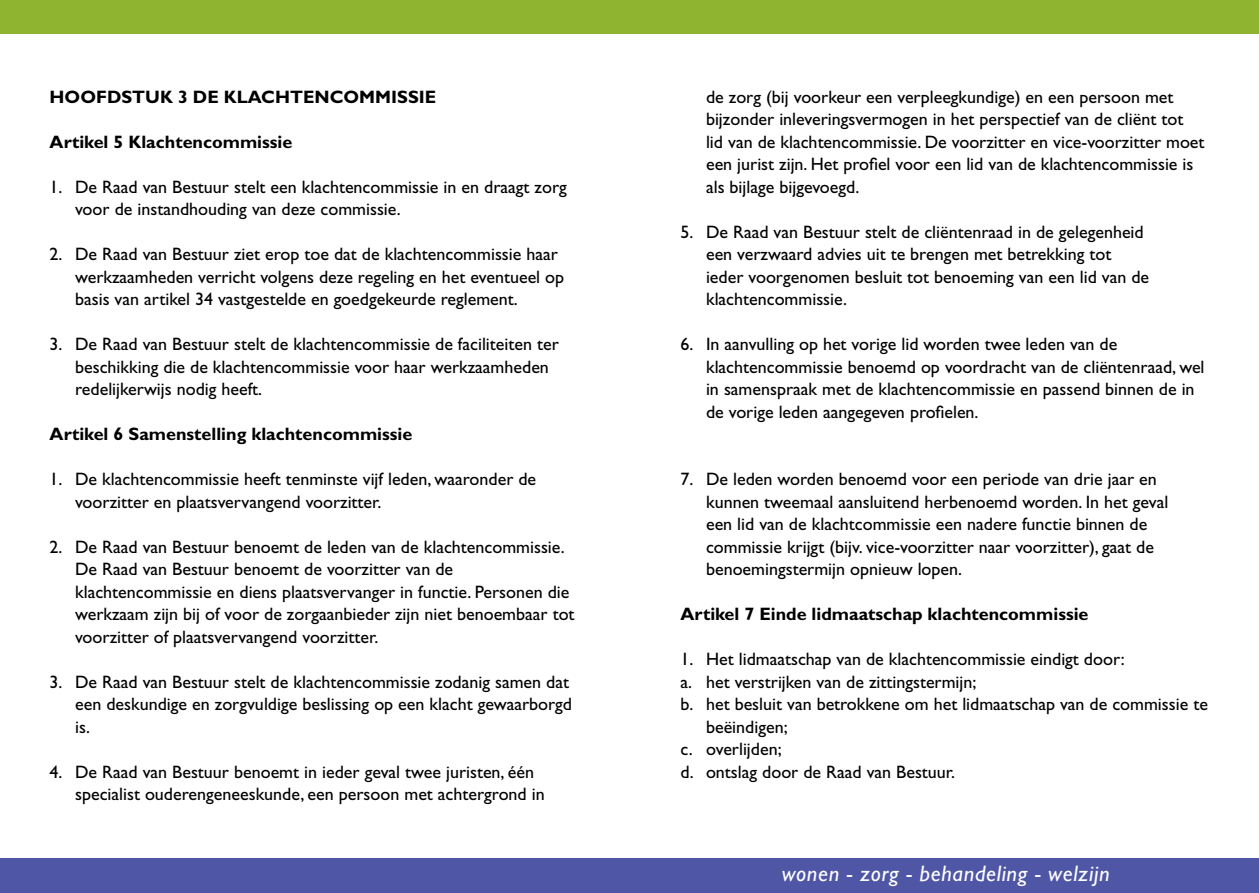
<style>
.page{position:relative;width:1259px;height:893px;background:#fff}
.page>*{position:absolute;margin:0;border:0;box-sizing:border-box;transform-origin:0 0}
.t1{font:italic 22.5px "Gill Sans Std";letter-spacing:.03em;color:#fff}
.t2{font:18px/22.5px "Gill Sans Std";color:#000}
.t3{font:700 18px "Gill Sans Std";color:#000}
</style>
<div class="page">
<div style="left:0;top:0;width:1259px;height:34px;background:#8fb430"></div>
<div style="left:0;top:859px;width:1259px;height:34px;background:#4f56a6"></div>
<p class="t3" style="left:50px;top:86px;width:351px">Hoofdstuk 3 De klachtencommissi</p>
<p class="t3" style="left:425px;top:86px;width:13px">e</p>
<p class="t3" style="left:50px;top:131px;width:244px">Artikel 5 Klachtencommissie</p>
<p class="t2" style="left:75px;top:175px;width:493px;text-indent:-26px">1. De Raad van Bestuur stelt een klachtencommissie in en draagt zorg voor de instandhouding van deze commissie.</p>
<p class="t2" style="left:75px;top:243px;width:490px;text-indent:-26px">2. De Raad van Bestuur ziet erop toe dat de klachtencommissie haar werkzaamheden verricht volgens deze regeling en het eventueel op basis van artikel 34 vastgestelde en goedgekeurde reglement.</p>
<p class="t2" style="left:75px;top:333px;width:485px;text-indent:-26px">3. De Raad van Bestuur stelt de klachtencommissie de faciliteiten ter beschikking die de klachtencommissie voor haar werkzaamheden redelijkerwijs nodig heeft.</p>
<p class="t3" style="left:50px;top:423px;width:364px">Artikel 6 Samenstelling klachtencommissie</p>
<p class="t2" style="left:75px;top:468px;width:462px;text-indent:-26px">1. De klachtencommissie heeft tenminste vijf leden, waaronder de voorzitter en plaatsvervangend voorzitter.</p>
<p class="t2" style="left:75px;top:535px;width:501px;text-indent:-26px">2. De Raad van Bestuur benoemt de leden van de klachtencommissie.<br>De Raad van Bestuur benoemt de voorzitter van de klachtencommissie en diens plaatsvervanger in functie. Personen die werkzaam zijn bij of voor de zorgaanbieder zijn niet benoembaar tot voorzitter of plaatsvervangend voorzitter.</p>
<p class="t2" style="left:75px;top:670px;width:498px;text-indent:-26px">3. De Raad van Bestuur stelt de klachtencommissie zodanig samen dat een deskundige en zorgvuldige beslissing op een klacht gewaarborgd is.</p>
<p class="t2" style="left:75px;top:760px;width:471px;text-indent:-26px">4. De Raad van Bestuur benoemt in ieder geval twee juristen, één specialist ouderengeneeskunde, een persoon met achtergrond in</p>
<p class="t2" style="left:706px;top:85px;width:500px">de zorg (bij voorkeur een verpleegkundige) en een persoon met bijzonder inleveringsvermogen in het perspectief van de cliënt tot lid van de klachtencommissie. De voorzitter en vice-voorzitter moet een jurist zijn. Het profiel voor een lid van de klachtencommissie is als bijlage bijgevoegd.</p>
<p class="t2" style="left:706px;top:220px;width:445px;text-indent:-26px">5. De Raad van Bestuur stelt de cliëntenraad in de gelegenheid een verzwaard advies uit te brengen met betrekking tot ieder voorgenomen besluit tot benoeming van een lid van de klachtencommissie.</p>
<p class="t2" style="left:706px;top:333px;width:500px;text-indent:-26px">6. In aanvulling op het vorige lid worden twee leden van de klachtencommissie benoemd op voordracht van de cliëntenraad, wel in samenspraak met de klachtencommissie en passend binnen de in de vorige leden aangegeven profielen.</p>
<p class="t2" style="left:706px;top:468px;width:464px;text-indent:-26px">7. De leden worden benoemd voor een periode van drie jaar en kunnen tweemaal aansluitend herbenoemd worden. In het geval een lid van de klachtcommissie een nadere functie binnen de commissie krijgt (bijv. vice-voorzitter naar voorzitter), gaat de benoemingstermijn opnieuw lopen.</p>
<p class="t3" style="left:680px;top:603px;width:409px">Artikel 7 Einde lidmaatschap klachtencommissie</p>
<p class="t2" style="left:680px;top:648px;width:446px">1. Het lidmaatschap van de klachtencommissie eindigt door:</p>
<p class="t2" style="left:680px;top:670px;width:297px">a. het verstrijken van de zittingstermijn;</p>
<p class="t2" style="left:680px;top:693px;width:529px">b. het besluit van betrokkene om het lidmaatschap van de commissie te</p>
<p class="t2" style="left:706px;top:715px;width:83px">beëindigen;</p>
<p class="t2" style="left:680px;top:738px;width:103px">c. overlijden;</p>
<p class="t2" style="left:680px;top:760px;width:276px">d. ontslag door de Raad van Bestuur.</p>
<p class="t1" style="left:781px;top:861px;width:329px">wonen - zorg - behandeling - welzijn</p>
</div>
